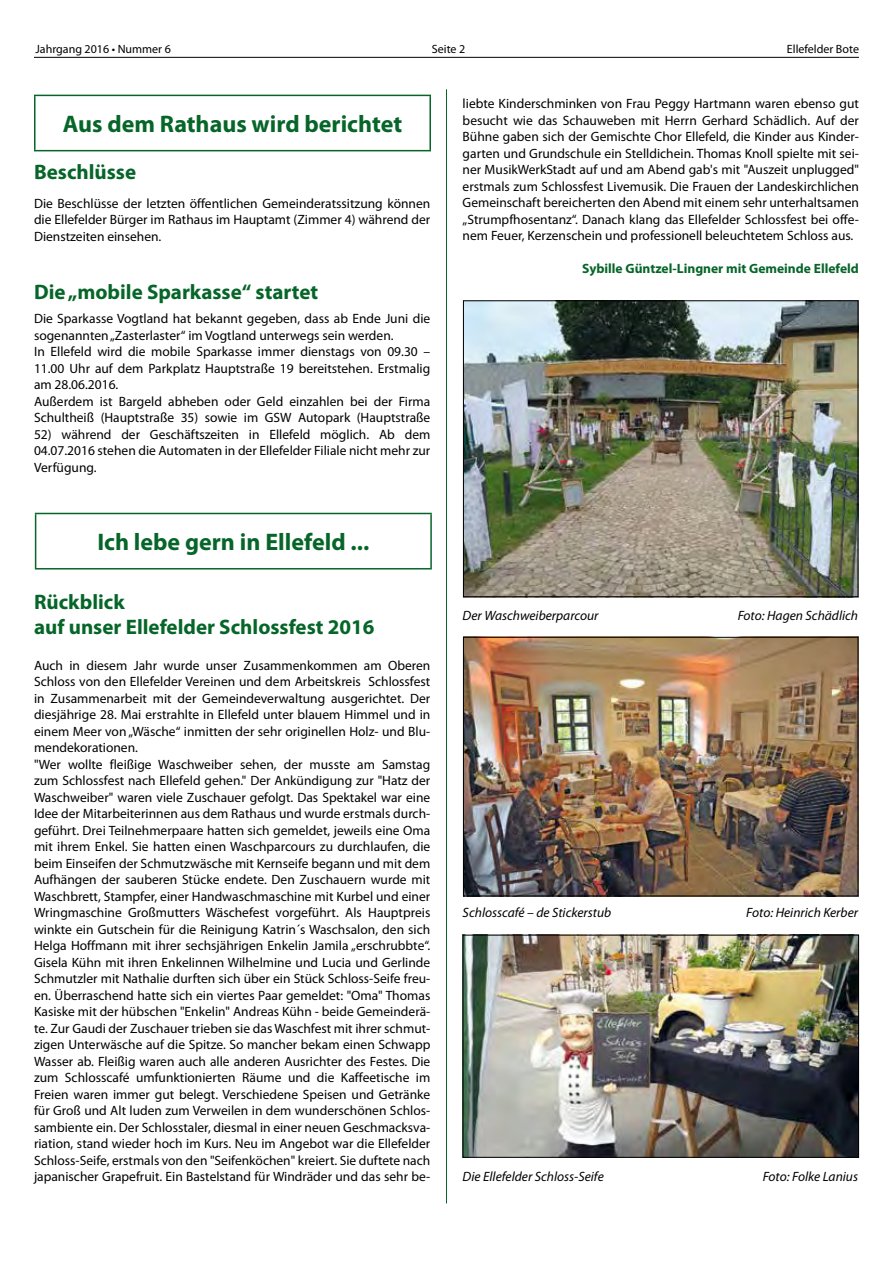
<style>
.page{position:relative;width:893px;height:1263px;background:#fff}
.page>*{position:absolute;margin:0;border:0;box-sizing:border-box;transform-origin:0 0}
.t1{font:700 24px "Myriad Pro";color:#066528}
.t2{font:700 21px/25.2px "Myriad Pro";color:#066528}
.t3{font:13.5px/16.5px "Myriad Pro";color:#000;text-align:justify}
.t4{font:italic 13.5px "Myriad Pro";color:#000}
.t5{font:700 13.5px "Myriad Pro";color:#066528}
.t6{font:12px "Myriad Pro";color:#000}
</style>
<div class="page">
<hr style="left:34px;top:57px;width:825px;height:1px;background:#000">
<hr style="left:446px;top:89px;width:1px;height:1114px;background:#066528">
<hr style="left:34px;top:95px;width:397px;height:1px;background:#066528">
<hr style="left:34px;top:96px;width:2px;height:54px;background:#066528">
<hr style="left:429px;top:96px;width:2px;height:54px;background:#066528">
<hr style="left:34px;top:150px;width:397px;height:1px;background:#066528">
<hr style="left:35px;top:513px;width:397px;height:1px;background:#066528">
<hr style="left:35px;top:514px;width:1px;height:54px;background:#066528">
<hr style="left:430px;top:514px;width:2px;height:54px;background:#066528">
<hr style="left:35px;top:568px;width:397px;height:1px;background:#066528">
<img style="left:465px;top:302px;width:391px;height:293px">
<div style="left:463px;top:300px;width:395px;height:297px;border:1px solid #000"></div>
<img style="left:465px;top:639px;width:391px;height:255px">
<div style="left:463px;top:637px;width:395px;height:259px;border:1px solid #000"></div>
<img style="left:465px;top:937px;width:392px;height:219px">
<div style="left:463px;top:935px;width:396px;height:223px;border:1px solid #000"></div>
<p class="t6" style="left:36px;top:42px;width:137px">Jahrgang 2016 • Nummer 6</p>
<p class="t6" style="left:432px;top:42px;width:35px">Seite 2</p>
<p class="t6" style="left:787px;top:42px;width:74px">Ellefelder Bote</p>
<h1 class="t1" style="left:63px;top:108px;width:341px">Aus dem Rathaus wird berichtet</h1>
<h2 class="t2" style="left:34px;top:159px;width:104px">Beschlüsse</h2>
<p class="t3" style="left:34px;top:195px;width:398px">Die Beschlüsse der letzten öffentlichen Gemeinderatssitzung können die Ellefelder Bürger im Rathaus im Hauptamt (Zimmer 4) während der Dienstzeiten einsehen.</p>
<h2 class="t2" style="left:34px;top:278px;width:286px">Die „mobile Sparkasse“ startet</h2>
<p class="t3" style="left:34px;top:310px;width:398px;text-align:left">Die Sparkasse Vogtland hat bekannt gegeben, dass ab Ende Juni die sogenannten „Zasterlaster“ im Vogtland unterwegs sein werden.<br>In Ellefeld wird die mobile Sparkasse immer dienstags von 09.30 – 11.00 Uhr auf dem Parkplatz Hauptstraße 19 bereitstehen. Erstmalig am 28.06.2016.<br>Außerdem ist Bargeld abheben oder Geld einzahlen bei der Firma Schultheiß (Hauptstraße 35) sowie im GSW Autopark (Hauptstraße</p>
<p class="t3" style="left:34px;top:426px;width:398px">52) während der Geschäftszeiten in Ellefeld möglich. Ab dem 04.07.2016 stehen die Automaten in der Ellefelder Filiale nicht mehr zur Verfügung.</p>
<h1 class="t1" style="left:97px;top:526px;width:273px">Ich lebe gern in Ellefeld ...</h1>
<h2 class="t2" style="left:34px;top:588px;width:342px">Rückblick<br>auf unser Ellefelder Schlossfest 2016</h2>
<p class="t3" style="left:34px;top:657px;width:398px;text-align:left">Auch in diesem Jahr wurde unser Zusammenkommen am Oberen Schloss von den Ellefelder Vereinen und dem Arbeitskreis Schlossfest in Zusammenarbeit mit der Gemeindeverwaltung ausgerichtet. Der diesjährige 28. Mai erstrahlte in Ellefeld unter blauem Himmel und in einem Meer von „Wäsche“ inmitten der sehr originellen Holz- und Blu&shy;mendekorationen.<br>"Wer wollte fleißige Waschweiber sehen, der musste am Samstag zum Schlossfest nach Ellefeld gehen." Der Ankündigung zur "Hatz der Waschweiber" waren viele Zuschauer gefolgt. Das Spektakel war eine Idee der Mitarbeiterinnen aus dem Rathaus und wurde erstmals durch&shy;geführt. Drei Teilnehmerpaare hatten sich gemeldet, jeweils eine Oma mit ihrem Enkel. Sie hatten einen Waschparcours zu durchlaufen, die beim Einseifen der Schmutzwäsche mit Kernseife begann und mit dem Aufhängen der sauberen Stücke endete. Den Zuschauern wurde mit Waschbrett, Stampfer, einer Handwaschmaschine mit Kurbel und einer Wringmaschine Großmutters Wäschefest vorgeführt. Als Hauptpreis winkte ein Gutschein für die Reinigung Katrin´s Waschsalon, den sich Helga Hoffmann mit ihrer sechsjährigen Enkelin Jamila „erschrubbte“.<br>Gisela Kühn mit ihren Enkelinnen Wilhelmine und Lucia und Gerlinde Schmutzler mit Nathalie durften sich über ein Stück Schloss-Seife freu&shy;en. Überraschend hatte sich ein viertes Paar gemeldet: "Oma" Thomas Kasiske mit der hübschen "Enkelin" Andreas Kühn - beide Gemeinderä&shy;te. Zur Gaudi der Zuschauer trieben sie das Waschfest mit ihrer schmut&shy;zigen Unterwäsche auf die Spitze. So mancher bekam einen Schwapp Wasser ab. Fleißig waren auch alle anderen Ausrichter des Festes. Die zum Schlosscafé umfunktionierten Räume und die Kaffeetische im Freien waren immer gut belegt. Verschiedene Speisen und Getränke für Groß und Alt luden zum Verweilen in dem wunderschönen Schlos&shy;sambiente ein. Der Schlosstaler, diesmal in einer neuen Geschmacksva&shy;riation, stand wieder hoch im Kurs. Neu im Angebot war die Ellefelder Schloss-Seife, erstmals von den "Seifenköchen" kreiert. Sie duftete nach japanischer Grapefruit. Ein Bastelstand für Windräder und das sehr be-</p>
<p class="t3" style="left:463px;top:95px;width:398px">liebte Kinderschminken von Frau Peggy Hartmann waren ebenso gut besucht wie das Schauweben mit Herrn Gerhard Schädlich. Auf der Bühne gaben sich der Gemischte Chor Ellefeld, die Kinder aus Kinder&shy;garten und Grundschule ein Stelldichein. Thomas Knoll spielte mit sei&shy;ner MusikWerkStadt auf und am Abend gab's mit "Auszeit unplugged" erstmals zum Schlossfest Livemusik. Die Frauen der Landeskirchlichen Gemeinschaft bereicherten den Abend mit einem sehr unterhaltsamen „Strumpfhosentanz“. Danach klang das Ellefelder Schlossfest bei offe&shy;nem Feuer, Kerzenschein und professionell beleuchtetem Schloss aus.</p>
<p class="t5" style="left:582px;top:260px;width:278px">Sybille Güntzel-Lingner mit Gemeinde Ellefeld</p>
<p class="t4" style="left:463px;top:607px;width:137px">Der Waschweiberparcour</p>
<p class="t4" style="left:738px;top:607px;width:122px">Foto: Hagen Schädlich</p>
<p class="t4" style="left:463px;top:904px;width:150px">Schlosscafé – de Stickerstub</p>
<p class="t4" style="left:746px;top:904px;width:113px">Foto: Heinrich Kerber</p>
<p class="t4" style="left:463px;top:1168px;width:143px">Die Ellefelder Schloss-Seife</p>
<p class="t4" style="left:763px;top:1168px;width:97px">Foto: Folke Lanius</p>
</div>
